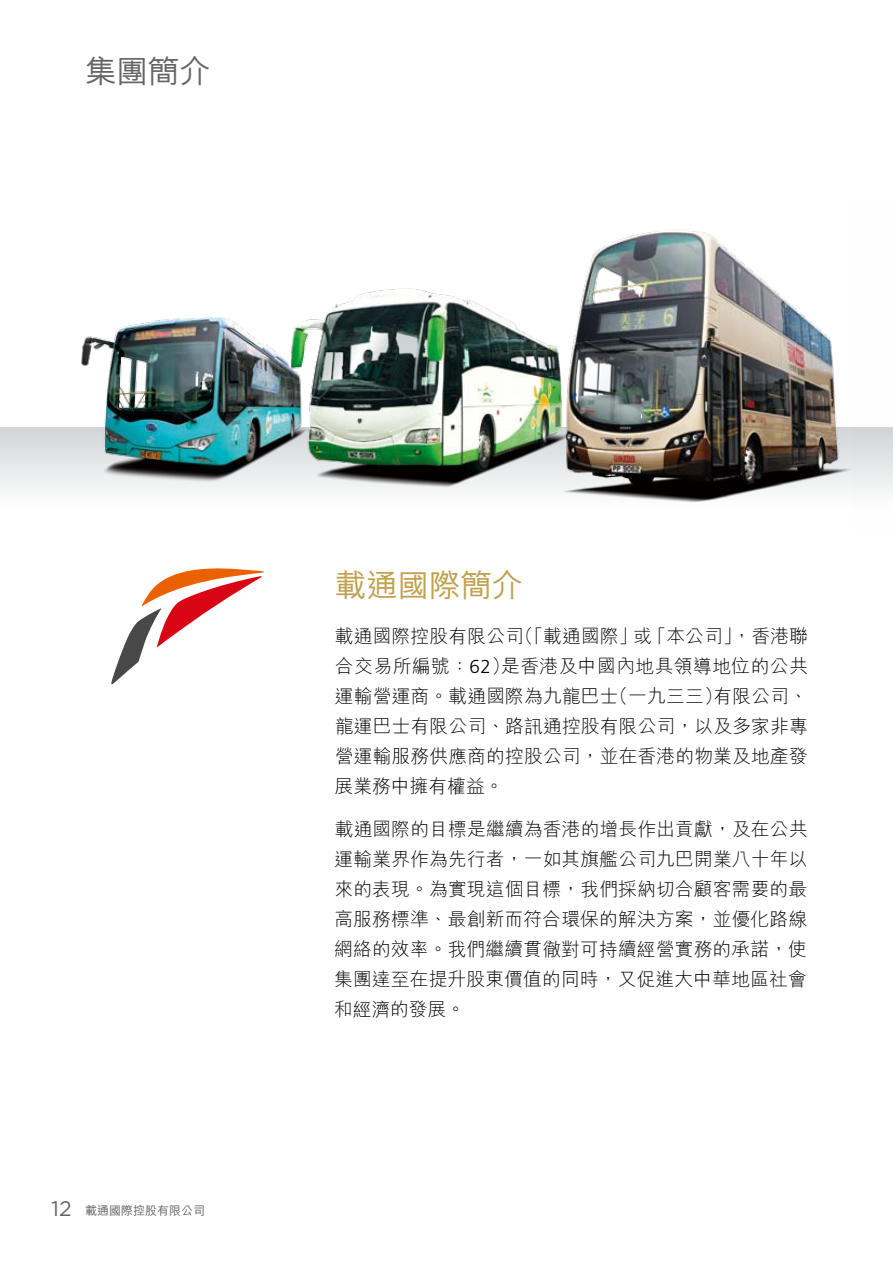
<style>
.page{position:relative;width:893px;height:1263px;background:#fff}
.page>*{position:absolute;margin:0;border:0;box-sizing:border-box;transform-origin:0 0}
.t1{font:500 31.5px "M Hei HK";letter-spacing:-.01em;color:#c0a14f}
.t2{font:500 31.5px "M Hei HK";color:#666464}
.t3{font:300 18.75px/30px "M Hei HK";letter-spacing:.01em;color:#000;text-align:justify}
.t4{font:500 12px "M Hei HK";color:#666464}
.s1{font-family:"Gotham";font-weight:400;font-size:21px}
.s2{font-family:"Frutiger"}
</style>
<div class="page">
<img style="left:68px;top:317px;width:196px;height:173px">
<img style="left:264px;top:288px;width:276px;height:202px">
<img style="left:540px;top:231px;width:332px;height:274px">
<svg style="left:111px;top:568px;width:153px;height:117px"></svg>
<h1 class="t2" style="left:85px;top:48px;width:127px">集團簡介</h1>
<p class="t4" style="left:52px;top:1202px;width:155px"><span class="s1">12</span> 載通國際控股有限公司</p>
<h1 class="t1" style="left:335px;top:562px;width:190px">載通國際簡介</h1>
<p class="t3" style="left:335px;top:621px;width:475px">載通國際控股有限公司（「載通國際」或「本公司」，香港聯合交易所編號：<span class="s2">62</span>）是香港及中國內地具領導地位的公共運輸營運商。載通國際為九龍巴士（一九三三）有限公司、龍運巴士有限公司、路訊通控股有限公司，以及多家非專營運輸服務供應商的控股公司，並在香港的物業及地產發展業務中擁有權益。</p>
<p class="t3" style="left:334px;top:814px;width:475px">載通國際的目標是繼續為香港的增長作出貢獻，及在公共運輸業界作為先行者，一如其旗艦公司九巴開業八十年以來的表現。為實現這個目標，我們採納切合顧客需要的最高服務標準、最創新而符合環保的解決方案，並優化路線網絡的效率。我們繼續貫徹對可持續經營實務的承諾，使集團達至在提升股東價值的同時，又促進大中華地區社會和經濟的發展。</p>
</div>
